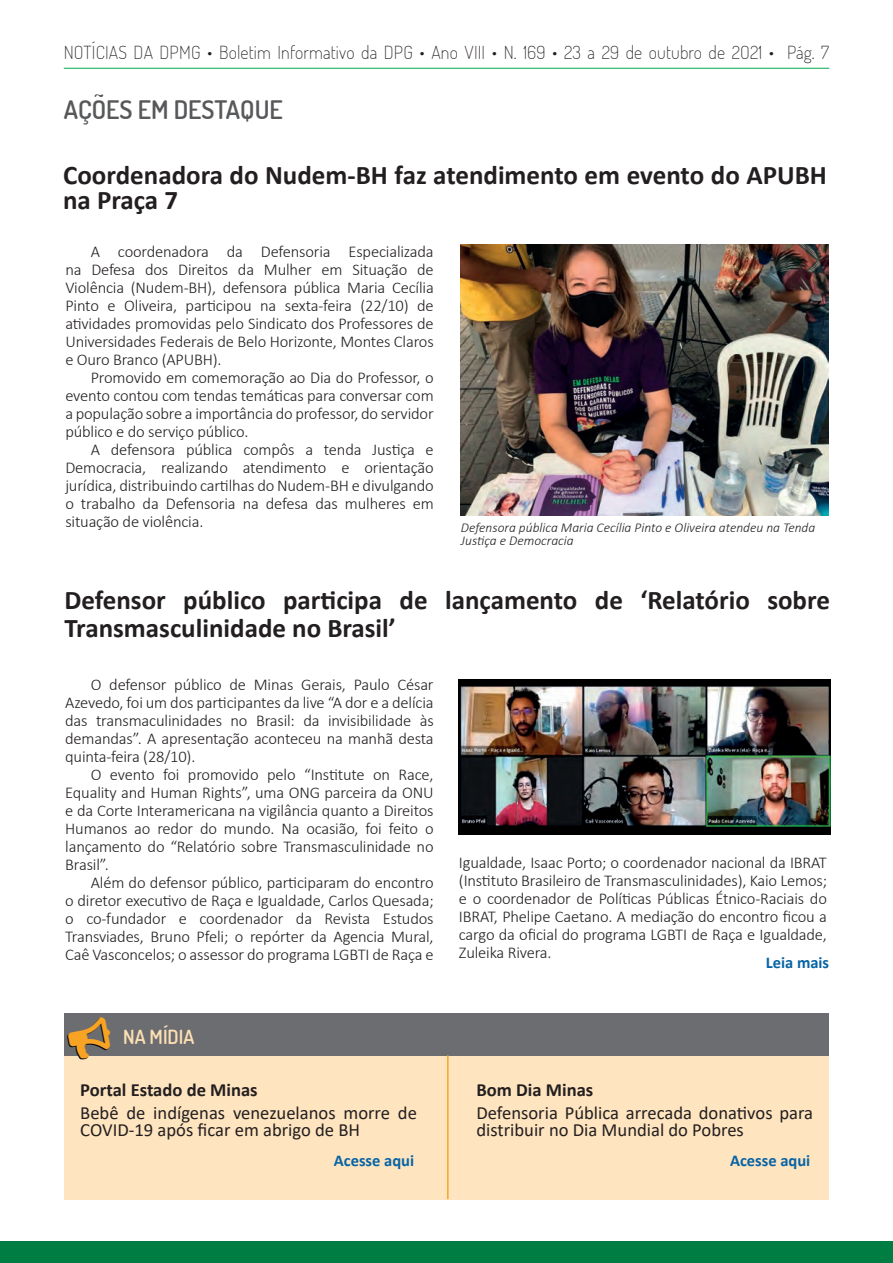
<style>
.page{position:relative;width:893px;height:1263px;background:#fff}
.page>*{position:absolute;margin:0;border:0;box-sizing:border-box;transform-origin:0 0}
.t1{font:700 27px/25.5px "Calibri";color:#231f20}
.t2{font:600 25.5px "Dosis";color:#57585a}
.t3{font:600 19.5px "Dosis";color:#fedfb4}
.t4{font:18.6px/17.1px "Calibri";color:#231f20}
.t5{font:700 18.6px "Calibri";color:#231f20}
.t6{font:200 18px "Dosis";letter-spacing:.01em;color:#231f20}
.t7{font:300 16.5px/18px "Calibri";letter-spacing:-.01em;color:#231f20;text-align:justify}
.t8{font:700 16.5px "Calibri";color:#0664a5}
.t9{font:italic 300 13.5px/13.5px "Calibri";color:#231f20}
</style>
<div class="page">
<div style="left:0;top:1241px;width:893px;height:22px;background:#007d42"></div>
<hr style="left:64px;top:68px;width:765px;height:1px;background:#00ab4d">
<img style="left:461px;top:244px;width:367px;height:271px">
<img style="left:459px;top:679px;width:371px;height:155px">
<div style="left:64px;top:1013px;width:765px;height:186px;background:#fee4bf"></div>
<div style="left:64px;top:1013px;width:765px;height:42px;background:#6c6d70"></div>
<hr style="left:447px;top:1055px;width:2px;height:144px;background:#f9a325">
<svg style="left:65px;top:1055px;width:48px;height:1px"></svg>
<p class="t6" style="left:64px;top:40px;width:767px">NOTÍCIAS DA DPMG • Boletim Informativo da DPG • Ano VIII • N. 169 • 23 a 29 de outubro de 2O21 • Pág. 7</p>
<h2 class="t2" style="left:64px;top:92px;width:221px">AÇÕES EM DESTAQUE</h2>
<h1 class="t1" style="left:63px;top:162px;width:765px">Coordenadora do Nudem-BH faz atendimento em evento do APUBH na Praça 7</h1>
<p class="t7" style="left:65px;top:242px;width:370px;text-indent:26px">A coordenadora da Defensoria Especializada na Defesa dos Direitos da Mulher em Situação de Violência (Nudem-BH), defensora pública Maria Cecília Pinto e Oliveira, participou na sexta-feira (22/10) de atividades promovidas pelo Sindicato dos Professores de Universidades Federais de Belo Horizonte, Montes Claros e Ouro Branco (APUBH).</p>
<p class="t7" style="left:65px;top:368px;width:370px;text-indent:26px">Promovido em comemoração ao Dia do Professor, o evento contou com tendas temáticas para conversar com a população sobre a importância do professor, do servidor público e do serviço público.</p>
<p class="t7" style="left:65px;top:440px;width:370px;text-indent:26px">A defensora pública compôs a tenda Justiça e Democracia, realizando atendimento e orientação jurídica, distribuindo cartilhas do Nudem-BH e divulgando o trabalho da Defensoria na defesa das mulheres em situação de violência.</p>
<p class="t9" style="left:461px;top:520px;width:356px">Defensora pública Maria Cecília Pinto e Oliveira atendeu na Tenda<br>Justiça e Democracia</p>
<h1 class="t1" style="left:64px;top:585px;width:767px;line-height:28.5px">Defensor público participa de lançamento de ‘Relatório sobre<br>Transmasculinidade no Brasil’</h1>
<p class="t7" style="left:65px;top:675px;width:370px;text-indent:26px">O defensor público de Minas Gerais, Paulo César Azevedo, foi um dos participantes da live “A dor e a delícia das transmaculinidades no Brasil: da invisibilidade às demandas”. A apresentação aconteceu na manhã desta quinta-feira (28/10).</p>
<p class="t7" style="left:65px;top:765px;width:370px;text-indent:26px">O evento foi promovido pelo “Institute on Race, Equality and Human Rights”, uma ONG parceira da ONU e da Corte Interamericana na vigilância quanto a Direitos Humanos ao redor do mundo. Na ocasião, foi feito o lançamento do “Relatório sobre Transmasculinidade no Brasil”.</p>
<p class="t7" style="left:65px;top:873px;width:370px;text-indent:26px">Além do defensor público, participaram do encontro o diretor executivo de Raça e Igualdade, Carlos Quesada; o co-fundador e coordenador da Revista Estudos Transviades, Bruno Pfeli; o repórter da Agencia Mural, Caê Vasconcelos; o assessor do programa LGBTI de Raça e</p>
<p class="t3" style="left:123px;top:1023px;width:73px">NA MÍDIA</p>
<p class="t5" style="left:80px;top:1076px;width:179px">Portal Estado de Minas</p>
<p class="t4" style="left:80px;top:1104px;width:338px">Bebê de indígenas venezuelanos morre de<br>COVID-19 após ficar em abrigo de BH</p>
<p class="t7" style="left:459px;top:853px;width:370px">Igualdade, Isaac Porto; o coordenador nacional da IBRAT (Instituto Brasileiro de Transmasculinidades), Kaio Lemos; e o coordenador de Políticas Públicas Étnico-Raciais do IBRAT, Phelipe Caetano. A mediação do encontro ficou a cargo da oficial do programa LGBTI de Raça e Igualdade, Zuleika Rivera.</p>
<p class="t8" style="left:766px;top:951px;width:65px">Leia mais</p>
<p class="t5" style="left:476px;top:1076px;width:118px">Bom Dia Minas</p>
<p class="t4" style="left:476px;top:1104px;width:338px">Defensoria Pública arrecada donativos para distribuir no Dia Mundial do Pobres</p>
<p class="t8" style="left:334px;top:1148px;width:82px">Acesse aqui</p>
<p class="t8" style="left:730px;top:1148px;width:82px">Acesse aqui</p>
</div>
